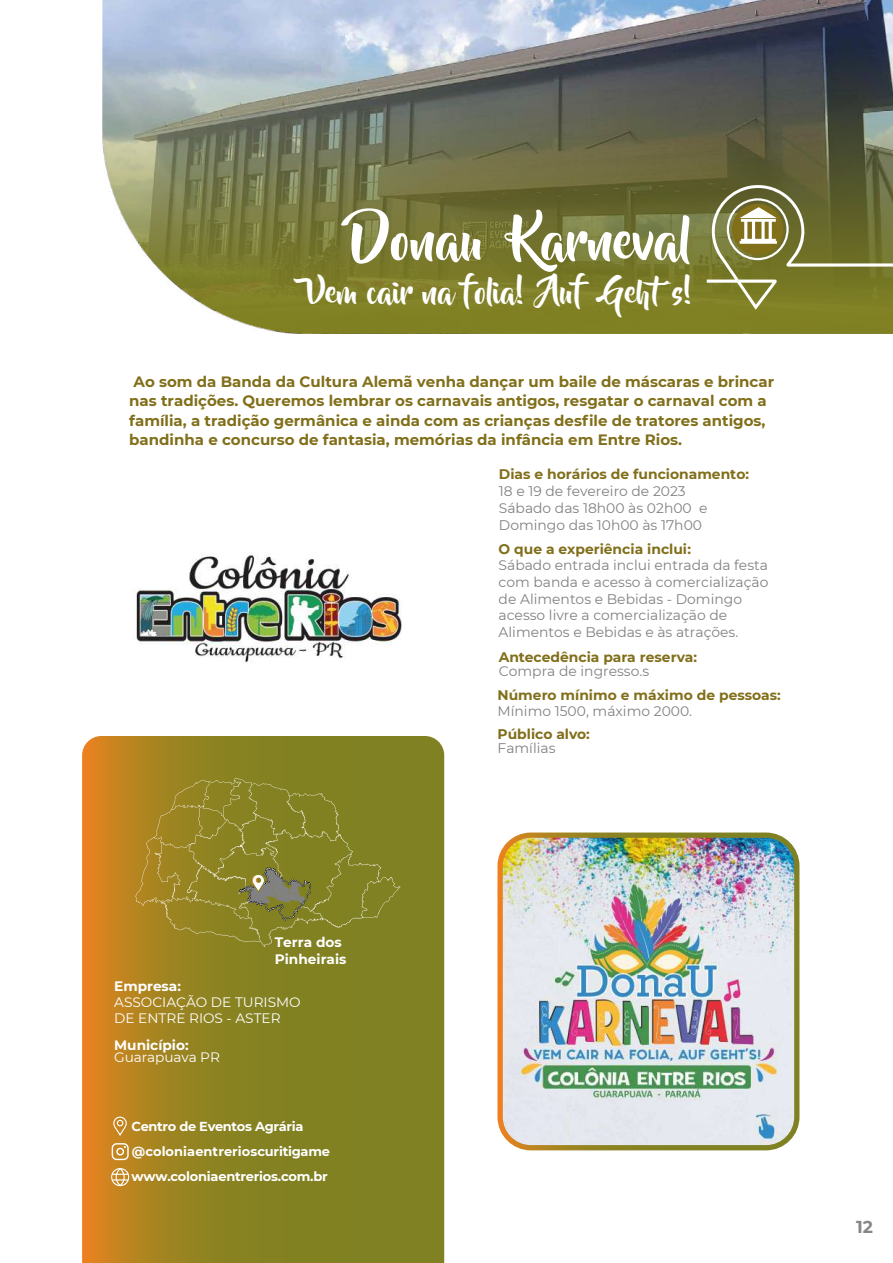
<style>
.page{position:relative;width:893px;height:1263px;background:#fff}
.page>*{position:absolute;margin:0;border:0;box-sizing:border-box;transform-origin:0 0}
.t1{font:51px "Beyond The Mountains";color:#fff}
.t2{font:30.6px "Beyond The Mountains";color:#fff}
.t3{font:700 17.25px "Montserrat";color:#878787}
.t4{font:700 15px/19.5px "Montserrat";color:#816f1a}
.t5{font:13.95px/16.6px "Montserrat";color:#818181}
.t6{font:700 13.95px "Montserrat";color:#816f1a}
.t7{font:13.65px/16.5px "Montserrat";color:#fff}
.t8{font:700 13.65px/16.5px "Montserrat";color:#fff}
.t9{font:700 13.05px "Montserrat";letter-spacing:-.02em;color:#fff}
.t10{font:700 13.05px "Montserrat";letter-spacing:.005em;color:#fff}
</style>
<div class="page">
<img style="left:102px;top:0;width:791px;height:334px">
<svg style="left:82px;top:736px;width:362px;height:527px;background:#968221"></svg>
<svg style="left:113px;top:1115px;width:14px;height:22px"></svg>
<svg style="left:707px;top:183px;width:186px;height:127px;background:#7f7f40"></svg>
<img style="left:503px;top:838px;width:294px;height:310px">
<div style="left:497px;top:832px;width:302px;height:318px;border:5px solid #fff;border-radius:31px"></div>
<svg style="left:112px;top:1143px;width:17px;height:17px"></svg>
<svg style="left:110px;top:1167px;width:19px;height:20px"></svg>
<svg style="left:135px;top:778px;width:265px;height:169px;background:#8e852a"></svg>
<img style="left:136px;top:553px;width:265px;height:110px">
<h1 class="t1" style="left:351px;top:213px;width:342px">Donau Karneval</h1>
<h2 class="t2" style="left:307px;top:276px;width:387px">Vem cair na folia! Auf Geht´s!</h2>
<p class="t4" style="left:129px;top:371px;width:646px">Ao som da Banda da Cultura Alemã venha dançar um baile de máscaras e brincar nas tradições. Queremos lembrar os carnavais antigos, resgatar o carnaval com a família, a tradição germânica e ainda com as crianças desfile de tratores antigos, bandinha e concurso de fantasia, memórias da infância em Entre Rios.</p>
<p class="t5" style="left:499px;top:482px;width:210px">18 e 19 de fevereiro de 2023<br>Sábado das 18h00 às 02h00 e<br>Domingo das 10h00 às 17h00</p>
<p class="t6" style="left:499px;top:539px;width:194px">O que a experiência inclui:</p>
<p class="t6" style="left:499px;top:464px;width:252px">Dias e horários de funcionamento:</p>
<p class="t8" style="left:275px;top:933px;width:73px">Terra dos<br>Pinheirais</p>
<p class="t8" style="left:114px;top:977px;width:68px">Empresa:</p>
<p class="t7" style="left:114px;top:993px;width:188px">ASSOCIAÇÃO DE TURISMO<br>DE ENTRE RIOS - ASTER</p>
<p class="t8" style="left:114px;top:1036px;width:76px">Município:</p>
<p class="t7" style="left:114px;top:1048px;width:107px">Guarapuava PR</p>
<p class="t9" style="left:131px;top:1117px;width:173px">Centro de Eventos Agrária</p>
<p class="t10" style="left:132px;top:1142px;width:200px">@coloniaentrerioscuritigame</p>
<p class="t9" style="left:131px;top:1166px;width:198px">www.coloniaentrerios.com.br</p>
<p class="t5" style="left:499px;top:556px;width:271px">Sábado entrada inclui entrada da festa com banda e acesso à comercialização de Alimentos e Bebidas - Domingo acesso livre a comercialização de Alimentos e Bebidas e às atrações.</p>
<p class="t6" style="left:499px;top:647px;width:200px">Antecedência para reserva:</p>
<p class="t5" style="left:499px;top:662px;width:152px">Compra de ingresso.s</p>
<p class="t6" style="left:498px;top:685px;width:285px">Número mínimo e máximo de pessoas:</p>
<p class="t5" style="left:498px;top:702px;width:196px">Mínimo 1500, máximo 2000.</p>
<p class="t6" style="left:498px;top:724px;width:94px">Público alvo:</p>
<p class="t5" style="left:498px;top:739px;width:59px">Famílias</p>
<p class="t3" style="left:856px;top:1215px;width:18px">12</p>
</div>
